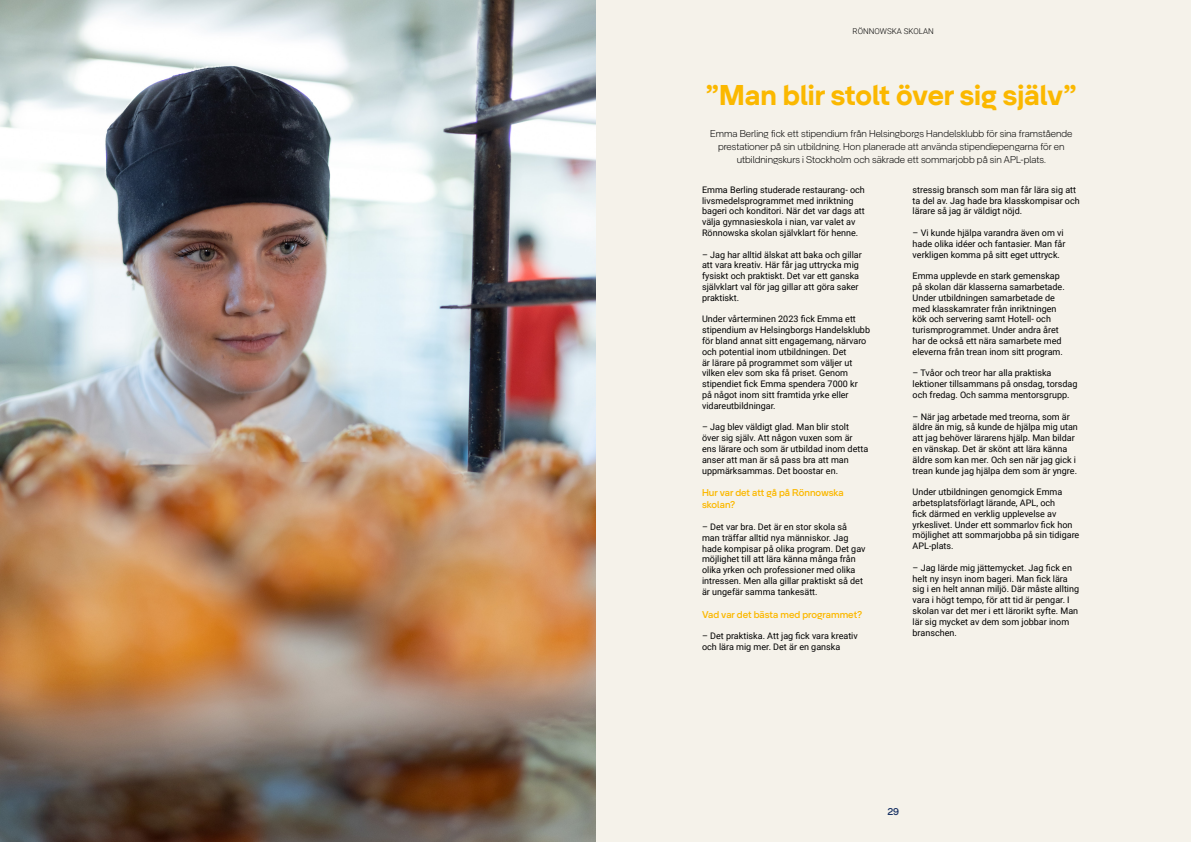
<style>
.page{position:relative;width:1191px;height:842px;background:#f5f2ea}
.page>*{position:absolute;margin:0;border:0;box-sizing:border-box;transform-origin:0 0}
.t1{font:700 29px "Helsingborg Sans";color:#fbb800}
.t2{font:300 10px/13px "Helsingborg Sans";color:#000;text-align:center}
.t3{font:500 10px/12px "Helsingborg Sans";color:#fbb800}
.t4{font:500 10px "Helsingborg Sans";color:#183264}
.t5{font:9px/10.8px "Roboto";color:#000}
.t6{font:300 8px "Roboto";color:#000}
</style>
<div class="page">
<img style="left:0;top:0;width:595px;height:842px">
<p class="t6" style="left:852px;top:25px;width:83px">RÖNNOWSKA SKOLAN</p>
<h1 class="t1" style="left:706px;top:78px;width:372px">”Man blir stolt över sig själv”</h1>
<p class="t2" style="left:710px;top:127px;width:364px">Emma Berling fick ett stipendium från Helsingborgs Handelsklubb för sina framstående prestationer på sin utbildning. Hon planerade att använda stipendiepengarna för en utbildningskurs i Stockholm och säkrade ett sommarjobb på sin APL-plats.</p>
<p class="t5" style="left:702px;top:184px;width:164px">Emma Berling studerade restaurang- och livsmedelsprogrammet med inriktning bageri och konditori. När det var dags att välja gymnasieskola i nian, var valet av Rönnowska skolan självklart för henne.</p>
<p class="t5" style="left:702px;top:249px;width:161px">– Jag har alltid älskat att baka och gillar att vara kreativ. Här får jag uttrycka mig fysiskt och praktiskt. Det var ett ganska självklart val för jag gillar att göra saker praktiskt.</p>
<p class="t5" style="left:702px;top:313px;width:169px">Under vårterminen 2023 fick Emma ett stipendium av Helsingborgs Handelsklubb för bland annat sitt engagemang, närvaro och potential inom utbildningen. Det<br>är lärare på programmet som väljer ut vilken elev som ska få priset. Genom stipendiet fick Emma spendera 7000 kr<br>på något inom sitt framtida yrke eller vidareutbildningar.</p>
<p class="t5" style="left:702px;top:421px;width:168px">– Jag blev väldigt glad. Man blir stolt över sig själv. Att någon vuxen som är ens lärare och som är utbildad inom detta anser att man är så pass bra att man uppmärksammas. Det boostar en.</p>
<p class="t3" style="left:702px;top:487px;width:143px">Hur var det att gå på Rönnowska skolan?</p>
<p class="t5" style="left:702px;top:521px;width:165px">– Det var bra. Det är en stor skola så man träffar alltid nya människor. Jag hade kompisar på olika program. Det gav möjlighet till att lära känna många från olika yrken och professioner med olika intressen. Men alla gillar praktiskt så det är ungefär samma tankesätt.</p>
<p class="t3" style="left:702px;top:608px;width:161px">Vad var det bästa med programmet?</p>
<p class="t5" style="left:702px;top:630px;width:157px">– Det praktiska. Att jag fick vara kreativ och lära mig mer. Det är en ganska</p>
<p class="t5" style="left:912px;top:184px;width:169px">stressig bransch som man får lära sig att ta del av. Jag hade bra klasskompisar och lärare så jag är väldigt nöjd.</p>
<p class="t5" style="left:912px;top:227px;width:154px">– Vi kunde hjälpa varandra även om vi hade olika idéer och fantasier. Man får verkligen komma på sitt eget uttryck.</p>
<p class="t5" style="left:912px;top:270px;width:154px">Emma upplevde en stark gemenskap på skolan där klasserna samarbetade.<br>Under utbildningen samarbetade de med klasskamrater från inriktningen kök och servering samt Hotell- och turismprogrammet. Under andra året har de också ett nära samarbete med eleverna från trean inom sitt program.</p>
<p class="t5" style="left:912px;top:367px;width:166px">– Tvåor och treor har alla praktiska lektioner tillsammans på onsdag, torsdag och fredag. Och samma mentorsgrupp.</p>
<p class="t5" style="left:912px;top:411px;width:167px">– När jag arbetade med treorna, som är äldre än mig, så kunde de hjälpa mig utan att jag behöver lärarens hjälp. Man bildar en vänskap. Det är skönt att lära känna äldre som kan mer. Och sen när jag gick i trean kunde jag hjälpa dem som är yngre.</p>
<p class="t5" style="left:912px;top:486px;width:168px">Under utbildningen genomgick Emma arbetsplatsförlagt lärande, APL, och<br>fick därmed en verklig upplevelse av yrkeslivet. Under ett sommarlov fick hon möjlighet att sommarjobba på sin tidigare APL-plats.</p>
<p class="t5" style="left:912px;top:562px;width:168px">– Jag lärde mig jättemycket. Jag fick en helt ny insyn inom bageri. Man fick lära sig i en helt annan miljö. Där måste allting vara i högt tempo, för att tid är pengar. I skolan var det mer i ett lärorikt syfte. Man lär sig mycket av dem som jobbar inom branschen.</p>
<p class="t4" style="left:887px;top:806px;width:13px">29</p>
</div>
